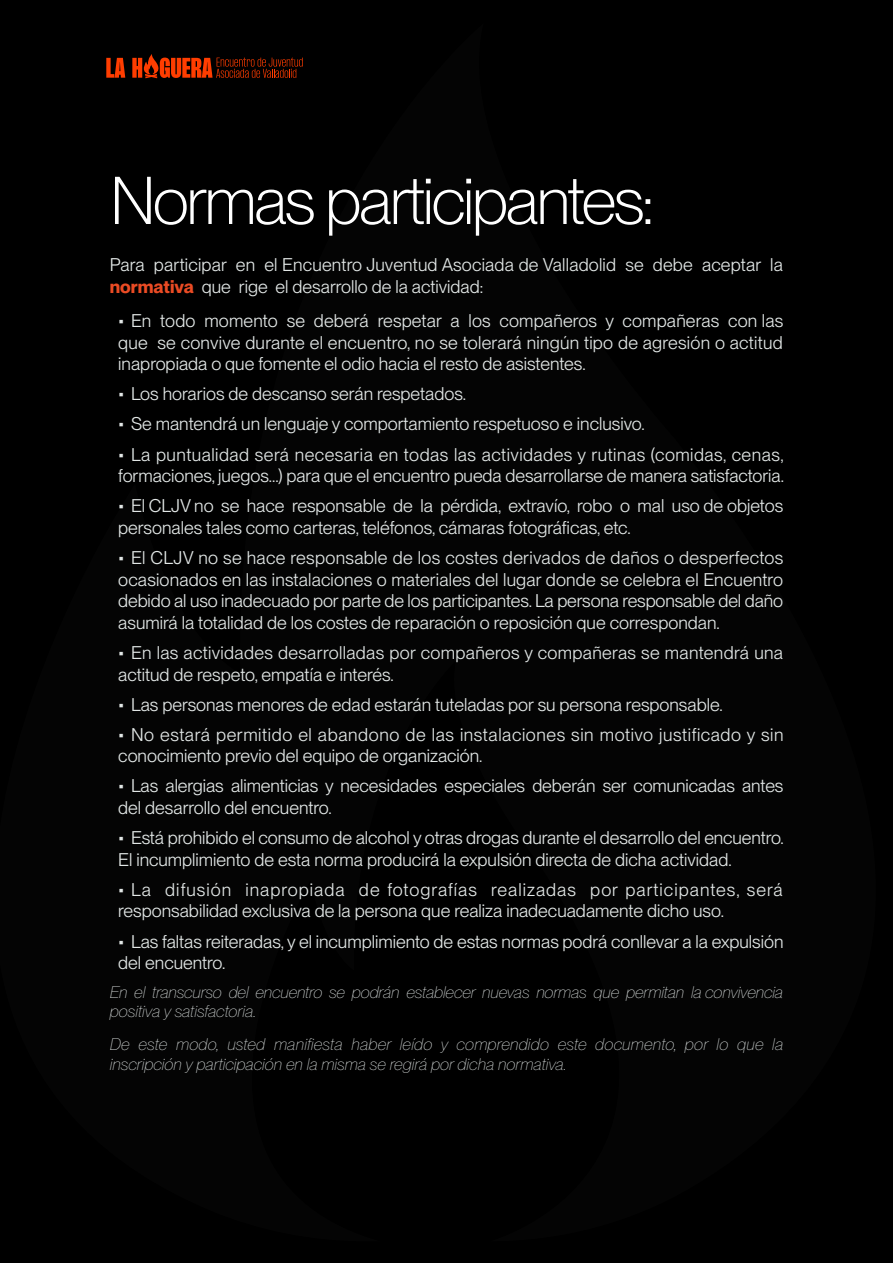
<style>
.page{position:relative;width:893px;height:1263px;background:#000}
.page>*{position:absolute;margin:0;border:0;box-sizing:border-box;transform-origin:0 0}
.t1{font:300 66px "PP Neue Montreal";letter-spacing:-.04em;color:#fff}
.t2{font:18px/21.6px "PP Neue Montreal";color:#e2e7e6}
.t3{font:18px/21.6px "PP Neue Montreal";letter-spacing:.03em;color:#e2e7e6}
.t4{font:18px/21.6px "PP Neue Montreal";letter-spacing:.02em;color:#e2e7e6}
.t5{font:italic 100 16.5px/19.8px "PP Neue Montreal";color:#e2e7e6}
.s1{font-weight:700;color:#ea4b24}
</style>
<div class="page">
<h1 class="t1" style="left:110px;top:162px;width:546px">Normas participantes:</h1>
<p class="t2" style="left:110px;top:254px;width:675px">Para participar en el Encuentro Juventud Asociada de Valladolid se debe aceptar la <span class="s1">normativa</span> que rige el desarrollo de la actividad:</p>
<p class="t2" style="left:118px;top:310px;width:666px;text-align:justify">• En todo momento se deberá respetar a los compañeros y compañeras con las que se convive durante el encuentro, no se tolerará ningún tipo de agresión o actitud inapropiada o que fomente el odio hacia el resto de asistentes.</p>
<p class="t2" style="left:118px;top:383px;width:349px">• Los horarios de descanso serán respetados.</p>
<p class="t2" style="left:118px;top:413px;width:528px">• Se mantendrá un lenguaje y comportamiento respetuoso e inclusivo.</p>
<p class="t2" style="left:118px;top:443px;width:667px">• La puntualidad será necesaria en todas las actividades y rutinas (comidas, cenas, formaciones, juegos...) para que el encuentro pueda desarrollarse de manera satisfactoria.</p>
<p class="t2" style="left:118px;top:495px;width:666px">• El CLJV no se hace responsable de la pérdida, extravío, robo o mal uso de objetos personales tales como carteras, teléfonos, cámaras fotográficas, etc.</p>
<p class="t2" style="left:118px;top:547px;width:666px;text-align:justify">• El CLJV no se hace responsable de los costes derivados de daños o desperfectos ocasionados en las instalaciones o materiales del lugar donde se celebra el Encuentro debido al uso inadecuado por parte de los participantes. La persona responsable del daño asumirá la totalidad de los costes de reparación o reposición que correspondan.</p>
<p class="t4" style="left:118px;top:642px;width:666px">• En las actividades desarrolladas por compañeros y compañeras se mantendrá una actitud de respeto, empatía e interés.</p>
<p class="t2" style="left:118px;top:693px;width:606px">• Las personas menores de edad estarán tuteladas por su persona responsable.</p>
<p class="t3" style="left:118px;top:723px;width:667px">• No estará permitido el abandono de las instalaciones sin motivo justificado y sin conocimiento previo del equipo de organización.</p>
<p class="t2" style="left:118px;top:775px;width:667px">• Las alergias alimenticias y necesidades especiales deberán ser comunicadas antes del desarrollo del encuentro.</p>
<p class="t2" style="left:118px;top:827px;width:667px">• Está prohibido el consumo de alcohol y otras drogas durante el desarrollo del encuentro.<br>El incumplimiento de esta norma producirá la expulsión directa de dicha actividad.</p>
<p class="t2" style="left:118px;top:878px;width:666px">• La difusión inapropiada de fotografías realizadas por participantes, será responsabilidad exclusiva de la persona que realiza inadecuadamente dicho uso.</p>
<p class="t2" style="left:118px;top:930px;width:667px">• Las faltas reiteradas, y el incumplimiento de estas normas podrá conllevar a la expulsión del encuentro.</p>
<p class="t5" style="left:110px;top:982px;width:675px">En el transcurso del encuentro se podrán establecer nuevas normas que permitan la convivencia positiva y satisfactoria.</p>
<p class="t5" style="left:110px;top:1034px;width:675px">De este modo, usted manifiesta haber leído y comprendido este documento, por lo que la inscripción y participación en la misma se regirá por dicha normativa.</p>
</div>
